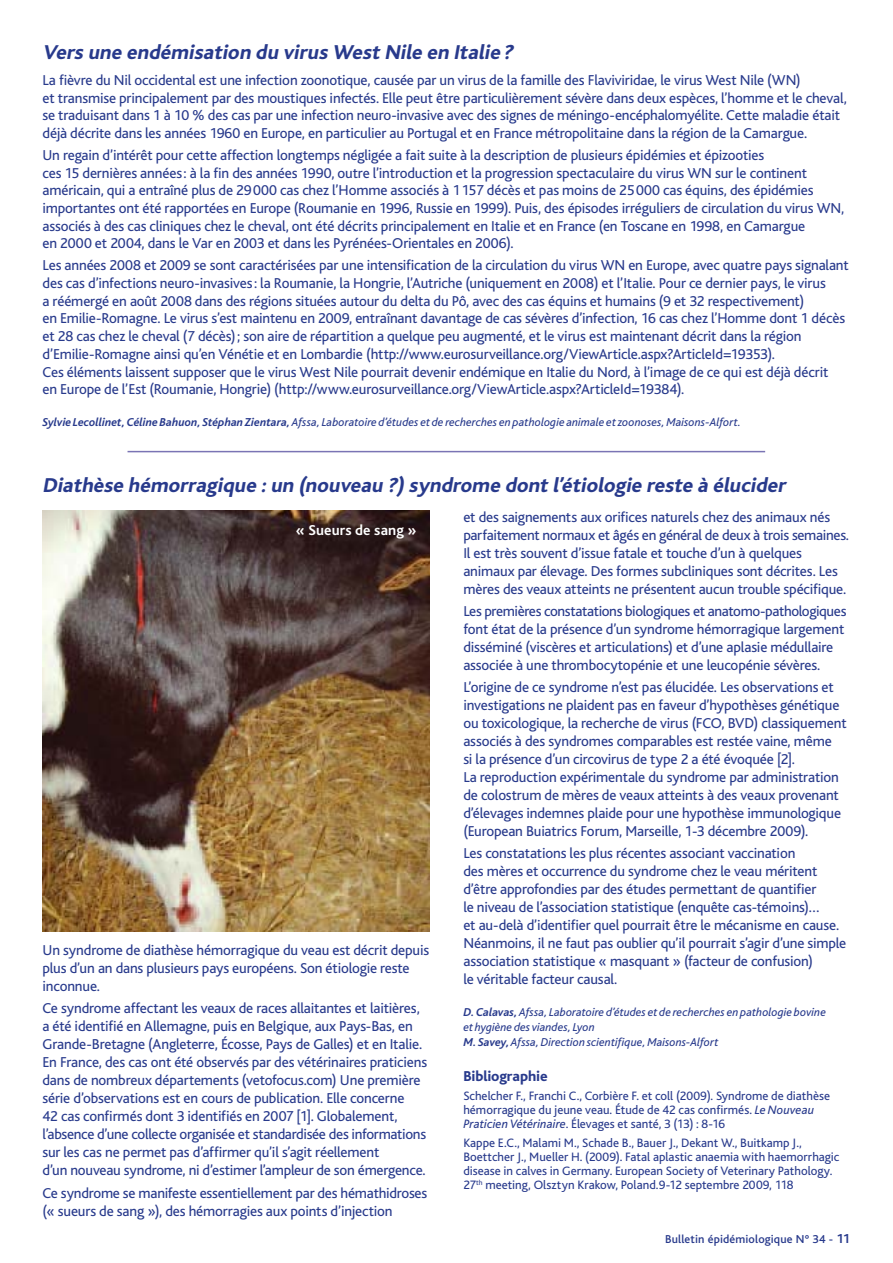
<style>
.page{position:relative;width:893px;height:1263px;background:#fff}
.page>*{position:absolute;margin:0;border:0;box-sizing:border-box;transform-origin:0 0}
.t1{font:italic 800 21px "Bliss";color:#283a8c}
.t2{font:15px/18px "Bliss";letter-spacing:-.01em;color:#283a8c}
.t3{font:700 15px "Bliss";letter-spacing:.01em;color:#fff}
.t4{font:800 15px "Bliss";letter-spacing:-.01em;color:#283a8c}
.t5{font:12.75px/14.2px "Bliss";color:#283a8c}
.t6{font:italic 12px/15px "Bliss";color:#283a8c}
.t7{font:500 12px "Bliss";letter-spacing:.01em;color:#283a8c}
.s1{font-weight:700}
.s2{font-style:italic}
.s3{font-weight:700;font-size:13.5px}
</style>
<div class="page">
<img style="left:43px;top:510px;width:386px;height:421px">
<hr style="left:128px;top:451px;width:637px;height:1px;background:#7a74b4">
<h1 class="t1" style="left:43px;top:44px;width:475px">Vers une endémisation du virus West Nile en Italie ?</h1>
<p class="t2" style="left:42px;top:73px;width:806px">La fièvre du Nil occidental est une infection zoonotique, causée par un virus de la famille des Flaviviridae, le virus West Nile (WN)<br>et transmise principalement par des moustiques infectés. Elle peut être particulièrement sévère dans deux espèces, l’homme et le cheval, se traduisant dans 1 à 10 % des cas par une infection neuro-invasive avec des signes de méningo-encéphalomyélite. Cette maladie était déjà décrite dans les années 1960 en Europe, en particulier au Portugal et en France métropolitaine dans la région de la Camargue.</p>
<p class="t2" style="left:43px;top:148px;width:803px">Un regain d’intérêt pour cette affection longtemps négligée a fait suite à la description de plusieurs épidémies et épizooties<br>ces 15 dernières années : à la fin des années 1990, outre l’introduction et la progression spectaculaire du virus WN sur le continent américain, qui a entraîné plus de 29 000 cas chez l’Homme associés à 1 157 décès et pas moins de 25 000 cas équins, des épidémies importantes ont été rapportées en Europe (Roumanie en 1996, Russie en 1999). Puis, des épisodes irréguliers de circulation du virus WN, associés à des cas cliniques chez le cheval, ont été décrits principalement en Italie et en France (en Toscane en 1998, en Camargue<br>en 2000 et 2004, dans le Var en 2003 et dans les Pyrénées-Orientales en 2006).</p>
<p class="t2" style="left:43px;top:258px;width:808px">Les années 2008 et 2009 se sont caractérisées par une intensification de la circulation du virus WN en Europe, avec quatre pays signalant des cas d’infections neuro-invasives : la Roumanie, la Hongrie, l’Autriche (uniquement en 2008) et l’Italie. Pour ce dernier pays, le virus<br>a réémergé en août 2008 dans des régions situées autour du delta du Pô, avec des cas équins et humains (9 et 32 respectivement)<br>en Emilie-Romagne. Le virus s’est maintenu en 2009, entraînant davantage de cas sévères d’infection, 16 cas chez l’Homme dont 1 décès et 28 cas chez le cheval (7 décès) ; son aire de répartition a quelque peu augmenté, et le virus est maintenant décrit dans la région d’Emilie-Romagne ainsi qu’en Vénétie et en Lombardie (http://www.eurosurveillance.org/ViewArticle.aspx?ArticleId=19353).<br>Ces éléments laissent supposer que le virus West Nile pourrait devenir endémique en Italie du Nord, à l’image de ce qui est déjà décrit<br>en Europe de l’Est (Roumanie, Hongrie) (http://www.eurosurveillance.org/ViewArticle.aspx?ArticleId=19384).</p>
<p class="t6" style="left:43px;top:416px;width:700px"><span class="s1">Sylvie Lecollinet, Céline Bahuon, Stéphan Zientara,</span> Afssa, Laboratoire d’études et de recherches en pathologie animale et zoonoses, Maisons-Alfort.</p>
<h1 class="t1" style="left:43px;top:478px;width:748px">Diathèse hémorragique :un (nouveau ?) syndrome dont l’étiologie reste à élucider</h1>
<p class="t3" style="left:296px;top:525px;width:122px">« Sueurs de sang »</p>
<p class="t2" style="left:463px;top:509px;width:387px">et des saignements aux orifices naturels chez des animaux nés parfaitement normaux et âgés en général de deux à trois semaines.<br>Il est très souvent d’issue fatale et touche d’un à quelques animaux par élevage. Des formes subcliniques sont décrites. Les mères des veaux atteints ne présentent aucun trouble spécifique.</p>
<p class="t2" style="left:463px;top:603px;width:385px">Les premières constatations biologiques et anatomo-pathologiques font état de la présence d’un syndrome hémorragique largement disséminé (viscères et articulations) et d’une aplasie médullaire associée à une thrombocytopénie et une leucopénie sévères.</p>
<p class="t2" style="left:463px;top:680px;width:385px">L’origine de ce syndrome n’est pas élucidée. Les observations et investigations ne plaident pas en faveur d’hypothèses génétique ou toxicologique, la recherche de virus (FCO, BVD) classiquement associés à des syndromes comparables est restée vaine, même<br>si la présence d’un circovirus de type 2 a été évoquée [2].<br>La reproduction expérimentale du syndrome par administration de colostrum de mères de veaux atteints à des veaux provenant d’élevages indemnes plaide pour une hypothèse immunologique (European Buiatrics Forum, Marseille, 1-3 décembre 2009).</p>
<p class="t2" style="left:463px;top:846px;width:384px">Les constatations les plus récentes associant vaccination<br>des mères et occurrence du syndrome chez le veau méritent d’être approfondies par des études permettant de quantifier<br>le niveau de l’association statistique (enquête cas-témoins)…<br>et au-delà d’identifier quel pourrait être le mécanisme en cause.<br>Néanmoins, il ne faut pas oublier qu’il pourrait s’agir d’une simple association statistique « masquant » (facteur de confusion)<br>le véritable facteur causal.</p>
<p class="t6" style="left:463px;top:1006px;width:364px"><span class="s1">D. Calavas,</span> Afssa, Laboratoire d’études et de recherches en pathologie bovine et hygiène des viandes, Lyon<br><span class="s1">M. Savey,</span> Afssa, Direction scientifique, Maisons-Alfort</p>
<p class="t4" style="left:463px;top:1071px;width:86px">Bibliographie</p>
<p class="t5" style="left:463px;top:1090px;width:368px">Schelcher F., Franchi C., Corbière F. et coll (2009). Syndrome de diathèse hémorragique du jeune veau. Étude de 42 cas confirmés. <span class="s2">Le Nouveau<br>Praticien Vétérinaire</span>. Élevages et santé, 3 (13) : 8-16</p>
<p class="t5" style="left:463px;top:1137px;width:377px">Kappe E.C., Malami M., Schade B., Bauer J., Dekant W., Buitkamp J., Boettcher J., Mueller H. (2009). Fatal aplastic anaemia with haemorrhagic disease in calves in Germany. European Society of Veterinary Pathology.<br>27<sup>th</sup> meeting, Olsztyn Krakow, Poland.9-12 septembre 2009, 118</p>
<p class="t2" style="left:43px;top:943px;width:388px">Un syndrome de diathèse hémorragique du veau est décrit depuis plus d’un an dans plusieurs pays européens. Son étiologie reste inconnue.</p>
<p class="t2" style="left:43px;top:1001px;width:386px">Ce syndrome affectant les veaux de races allaitantes et laitières, a été identifié en Allemagne, puis en Belgique, aux Pays-Bas, en Grande-Bretagne (Angleterre, Écosse, Pays de Galles) et en Italie.<br>En France, des cas ont été observés par des vétérinaires praticiens dans de nombreux départements (vetofocus.com) Une première série d’observations est en cours de publication. Elle concerne<br>42 cas confirmés dont 3 identifiés en 2007 [1]. Globalement, l’absence d’une collecte organisée et standardisée des informations sur les cas ne permet pas d’affirmer qu’il s’agit réellement<br>d’un nouveau syndrome, ni d’estimer l’ampleur de son émergence.</p>
<p class="t2" style="left:43px;top:1185px;width:386px">Ce syndrome se manifeste essentiellement par des hémathidroses (« sueurs de sang »), des hémorragies aux points d’injection</p>
<p class="t7" style="left:665px;top:1235px;width:186px">Bulletin épidémiologique N° 34 - <span class="s3">11</span></p>
</div>
